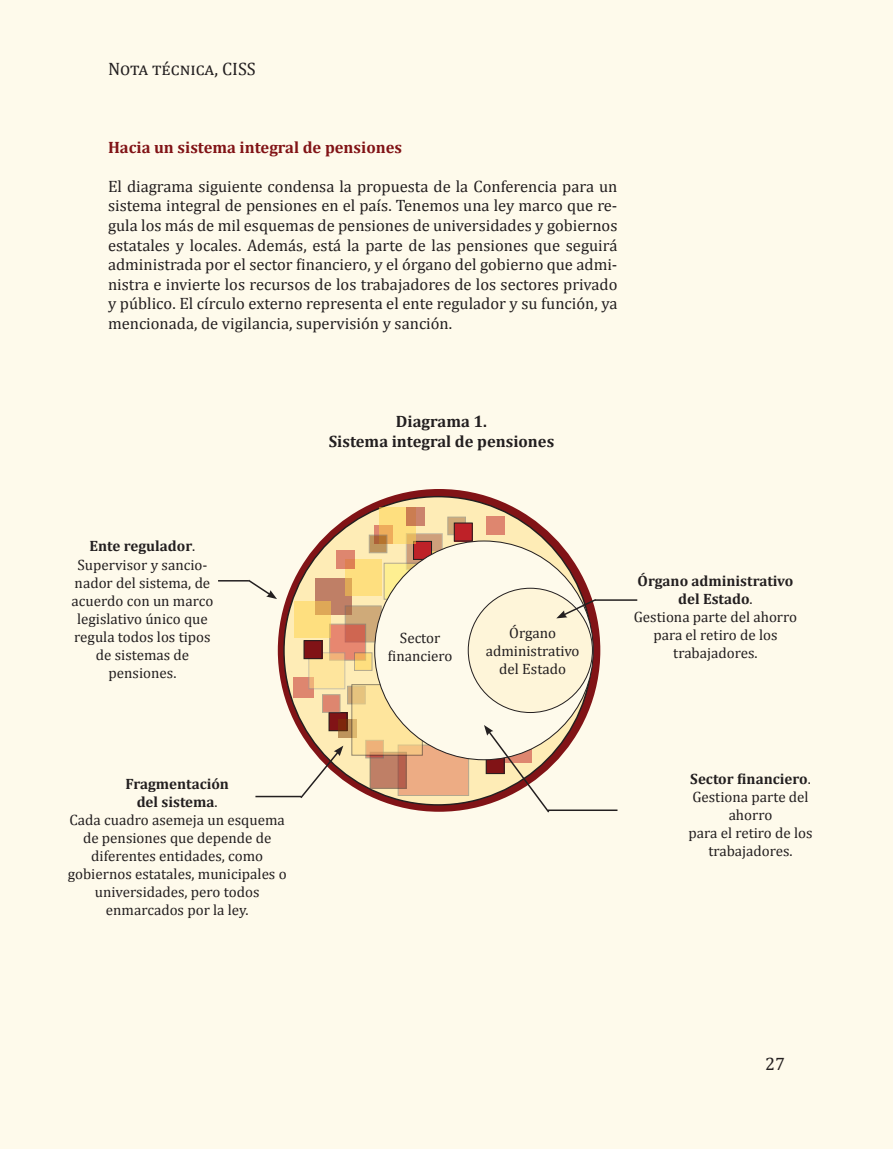
<style>
.page{position:relative;width:893px;height:1149px;background:#fff}
.page>*{position:absolute;margin:0;border:0;box-sizing:border-box;transform-origin:0 0}
.t1{font:18px "Cambria";color:#231f20}
.t2{font:16.5px/19.5px "Cambria";color:#231f20;text-align:justify}
.t3{font:700 16.5px/19.5px "Cambria";color:#231f20;text-align:center}
.t4{font:700 16.5px "Cambria";color:#811316}
.t5{font:15px/18px "Cambria";color:#231f20;text-align:center}
.s1{font-weight:700}
</style>
<div class="page">
<div style="left:0;top:0;width:893px;height:1148px;background:#fefaeb"></div>
<svg style="left:278px;top:489px;width:322px;height:322px;background:#791719"></svg>
<svg style="left:284px;top:496px;width:308px;height:308px;background:#eddaa9"></svg>
<svg style="left:398px;top:744px;width:71px;height:51px;background:#e5a680"></svg>
<div style="left:316px;top:578px;width:36px;height:36px;background:#bf7f66"></div>
<svg style="left:345px;top:605px;width:36px;height:37px"></svg>
<svg style="left:372px;top:755px;width:32px;height:31px"></svg>
<svg style="left:406px;top:533px;width:36px;height:30px"></svg>
<div style="left:329px;top:712px;width:18px;height:18px;background:#811316"></div>
<div style="left:329px;top:712px;width:18px;height:18px;border:1px solid #231f20"></div>
<svg style="left:329px;top:623px;width:37px;height:37px"></svg>
<svg style="left:384px;top:563px;width:34px;height:36px"></svg>
<svg style="left:366px;top:755px;width:18px;height:3px"></svg>
<svg style="left:347px;top:686px;width:5px;height:18px"></svg>
<div style="left:375px;top:525px;width:18px;height:18px;background:#de866f"></div>
<svg style="left:338px;top:719px;width:14px;height:18px"></svg>
<div style="left:293px;top:676px;width:21px;height:21px;background:#de866f"></div>
<svg style="left:294px;top:601px;width:36px;height:36px"></svg>
<svg style="left:354px;top:686px;width:66px;height:67px;background:#f4d793"></svg>
<svg style="left:309px;top:652px;width:36px;height:36px"></svg>
<div style="left:413px;top:541px;width:18px;height:18px;background:#be2128"></div>
<div style="left:413px;top:541px;width:19px;height:18px;border:1px solid #231f20"></div>
<svg style="left:379px;top:507px;width:36px;height:36px"></svg>
<div style="left:322px;top:694px;width:18px;height:18px;background:#de866f"></div>
<svg style="left:448px;top:516px;width:18px;height:18px"></svg>
<svg style="left:345px;top:559px;width:36px;height:36px"></svg>
<svg style="left:336px;top:550px;width:18px;height:18px"></svg>
<svg style="left:406px;top:507px;width:18px;height:18px"></svg>
<svg style="left:369px;top:534px;width:18px;height:18px"></svg>
<svg style="left:354px;top:652px;width:18px;height:18px"></svg>
<div style="left:454px;top:523px;width:18px;height:18px;background:#be2128"></div>
<div style="left:454px;top:522px;width:18px;height:19px;border:1px solid #231f20"></div>
<div style="left:304px;top:640px;width:18px;height:18px;background:#811316"></div>
<div style="left:304px;top:640px;width:18px;height:18px;border:1px solid #231f20"></div>
<div style="left:486px;top:516px;width:18px;height:18px;background:#de866f"></div>
<hr style="left:218px;top:580px;width:31px;height:1px;background:#231f20">
<svg style="left:247px;top:579px;width:30px;height:20px"></svg>
<div style="left:375px;top:541px;width:218px;height:218px;background:#fefaeb;border-radius:50%"></div>
<div style="left:468px;top:588px;width:124px;height:124px;background:#fef5d9;border-radius:50%"></div>
<hr style="left:255px;top:795px;width:46px;height:2px;background:#231f20">
<svg style="left:299px;top:745px;width:44px;height:53px"></svg>
<hr style="left:595px;top:599px;width:42px;height:1px;background:#231f20">
<svg style="left:556px;top:597px;width:42px;height:21px"></svg>
<hr style="left:548px;top:809px;width:69px;height:1px;background:#231f20">
<svg style="left:484px;top:725px;width:67px;height:88px"></svg>
<p class="t1" style="left:108px;top:58px;width:149px">Nota técnica, CISS</p>
<p class="t4" style="left:108px;top:135px;width:296px">Hacia un sistema integral de pensiones</p>
<p class="t2" style="left:108px;top:176px;width:511px">El diagrama siguiente condensa la propuesta de la Conferencia para un sistema integral de pensiones en el país. Tenemos una ley marco que re&shy;gula los más de mil esquemas de pensiones de universidades y gobiernos estatales y locales. Además, está la parte de las pensiones que seguirá administrada por el sector financiero, y el órgano del gobierno que admi&shy;nistra e invierte los recursos de los trabajadores de los sectores privado y público. El círculo externo representa el ente regulador y su función, ya mencionada, de vigilancia, supervisión y sanción.</p>
<p class="t3" style="left:329px;top:411px;width:227px">Diagrama 1.<br>Sistema integral de pensiones</p>
<p class="t5" style="left:72px;top:537px;width:143px"><span class="s1">Ente regulador</span>.<br>Supervisor y sancio&shy;nador del sistema, de acuerdo con un marco legislativo único que regula todos los tipos de sistemas de pensiones.</p>
<p class="t5" style="left:388px;top:629px;width:66px">Sector financiero</p>
<p class="t5" style="left:486px;top:624px;width:95px">Órgano administrativo del Estado</p>
<p class="t5" style="left:634px;top:571px;width:165px"><span class="s1">Órgano administrativo del Estado</span>.<br>Gestiona parte del ahorro para el retiro de los trabajadores.</p>
<p class="t5" style="left:68px;top:774px;width:220px"><span class="s1">Fragmentación<br>del sistema</span>.<br>Cada cuadro asemeja un esquema de pensiones que depende de diferentes entidades, como gobiernos estatales, municipales o universidades, pero todos enmarcados por la ley.</p>
<p class="t5" style="left:688px;top:769px;width:126px"><span class="s1">Sector financiero</span>.<br>Gestiona parte del ahorro<br>para el retiro de los trabajadores.</p>
<p class="t1" style="left:765px;top:1052px;width:21px">27</p>
</div>
